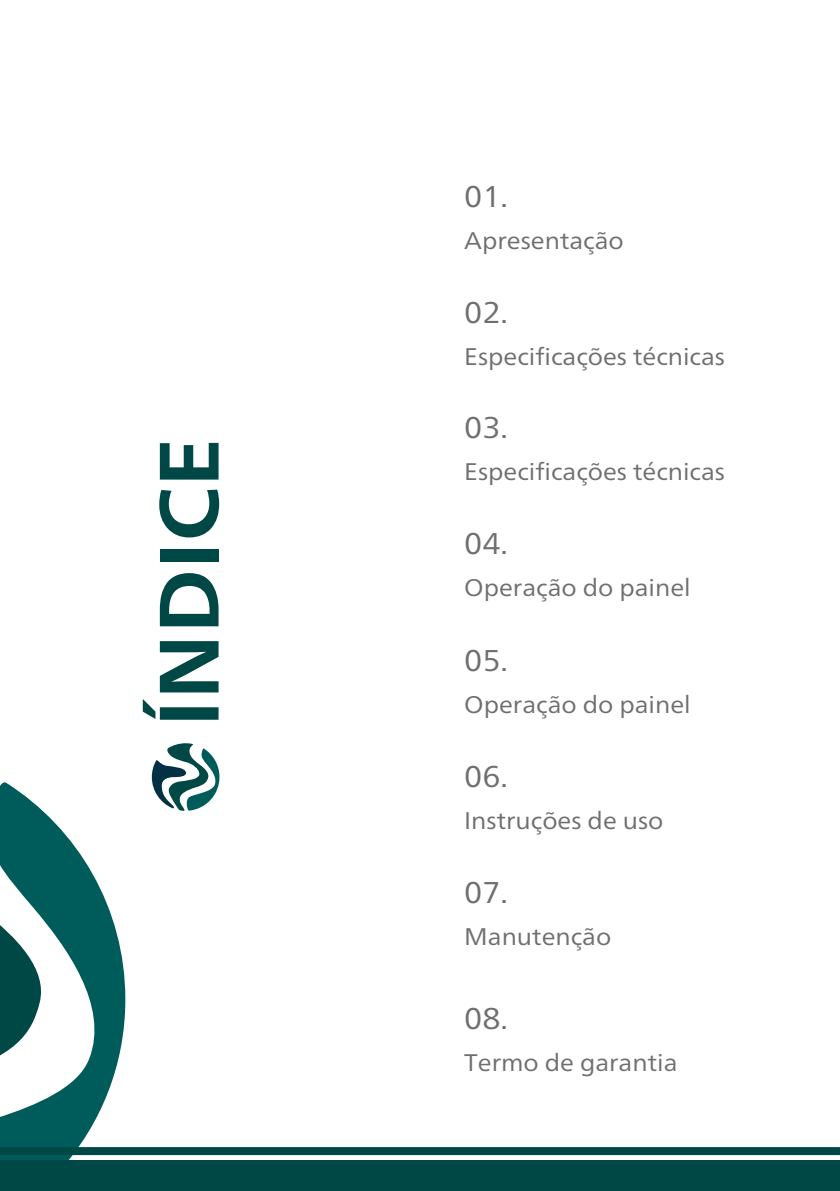
<style>
.page{position:relative;width:840px;height:1191px;background:#fff}
.page>*{position:absolute;margin:0;border:0;box-sizing:border-box;transform-origin:0 0}
.t1{font:700 84px "Frutiger Neue LT";color:#004846;scale:1.05 1}
.t2{font:30px "Frutiger Neue LT";color:#706f6f;scale:1.05 1}
.t3{font:24px "Frutiger Neue LT";color:#706f6f;scale:1.05 1}
</style>
<div class="page">
<svg style="left:0;top:782px;width:125px;height:378px"></svg>
<div style="left:0;top:1160px;width:839px;height:31px;background:#004846"></div>
<div style="left:0;top:1147px;width:839px;height:8px;background:#004846"></div>
<svg style="left:152px;top:743px;width:67px;height:68px"></svg>
<h1 class="t1" style="left:139px;top:727px;width:277px;rotate:-90deg">ÍNDICE</h1>
<p class="t2" style="left:464px;top:178px;width:43px">01.</p>
<p class="t3" style="left:464px;top:226px;width:153px">Apresentação</p>
<p class="t2" style="left:464px;top:294px;width:43px">02.</p>
<p class="t3" style="left:464px;top:342px;width:250px">Especificações técnicas</p>
<p class="t2" style="left:464px;top:410px;width:43px">03.</p>
<p class="t3" style="left:464px;top:457px;width:250px">Especificações técnicas</p>
<p class="t2" style="left:464px;top:526px;width:43px">04.</p>
<p class="t3" style="left:464px;top:573px;width:217px">Operação do painel</p>
<p class="t2" style="left:464px;top:642px;width:43px">05.</p>
<p class="t3" style="left:464px;top:690px;width:217px">Operação do painel</p>
<p class="t2" style="left:464px;top:758px;width:43px">06.</p>
<p class="t3" style="left:464px;top:806px;width:191px">Instruções de uso</p>
<p class="t2" style="left:464px;top:874px;width:43px">07.</p>
<p class="t3" style="left:464px;top:922px;width:141px">Manutenção</p>
<p class="t2" style="left:464px;top:1000px;width:43px">08.</p>
<p class="t3" style="left:464px;top:1048px;width:204px">Termo de garantia</p>
</div>
